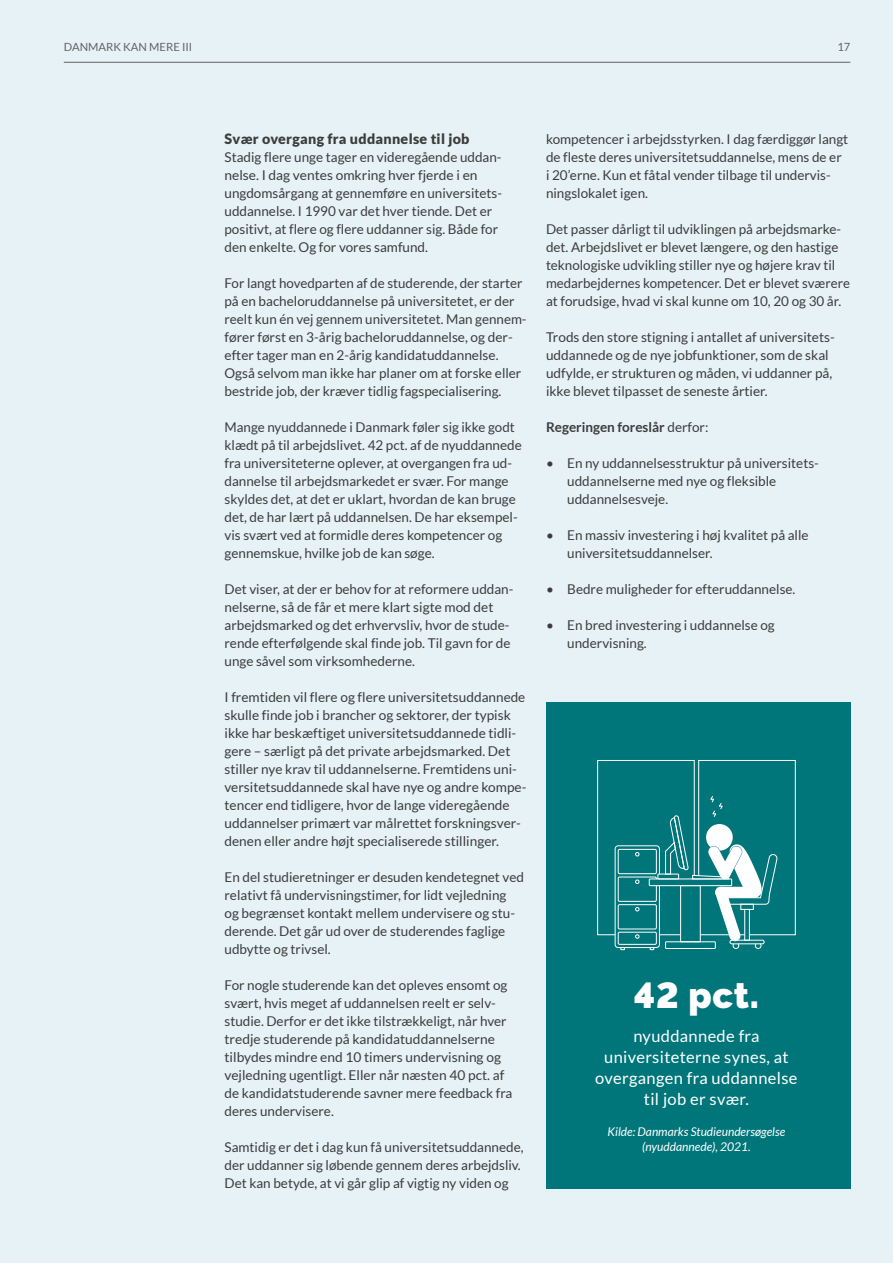
<style>
.page{position:relative;width:893px;height:1263px;background:#e7f2f7}
.page>*{position:absolute;margin:0;border:0;box-sizing:border-box;transform-origin:0 0}
.t1{font:900 36px "Raleway";color:#fff}
.t2{font:16.5px/21px "Lato";letter-spacing:.02em;color:#fff;text-align:center}
.t3{font:900 14.25px "Lato";letter-spacing:.02em;color:#3c3c3b}
.t4{font:13.5px/18px "Lato";color:#3c3c3b}
.t5{font:700 13.5px "Lato";color:#3c3c3b}
.t6{font:italic 12px/14.4px "Lato";color:#fff;text-align:center}
.t7{font:11.25px "Lato";color:#646363}
.s1{font-weight:400}
</style>
<div class="page">
<div style="left:546px;top:702px;width:304px;height:486px;background:#00767a"></div>
<svg style="left:597px;top:760px;width:199px;height:190px"></svg>
<hr style="left:64px;top:62px;width:786px;height:1px;background:#646363">
<p class="t7" style="left:64px;top:41px;width:130px">DANMARK KAN MERE III</p>
<p class="t7" style="left:837px;top:41px;width:15px">17</p>
<p class="t3" style="left:225px;top:130px;width:246px">Svær overgang fra uddannelse til job</p>
<p class="t4" style="left:225px;top:148px;width:279px">Stadig flere unge tager en videregående uddan&shy;nelse. I dag ventes omkring hver fjerde i en ungdomsårgang at gennemføre en universitets&shy;uddannelse. I 1990 var det hver tiende. Det er positivt, at flere og flere uddanner sig. Både for den enkelte. Og for vores samfund.</p>
<p class="t4" style="left:225px;top:274px;width:304px">For langt hovedparten af de studerende, der starter på en bacheloruddannelse på universitetet, er der reelt kun én vej gennem universitetet. Man gennem&shy;fører først en 3-årig bacheloruddannelse, og der&shy;efter tager man en 2-årig kandidatuddannelse.<br>Også selvom man ikke har planer om at forske eller bestride job, der kræver tidlig fagspecialisering.</p>
<p class="t4" style="left:225px;top:418px;width:299px">Mange nyuddannede i Danmark føler sig ikke godt klædt på til arbejdslivet. 42 pct. af de nyuddannede fra universiteterne oplever, at overgangen fra ud&shy;dannelse til arbejdsmarkedet er svær. For mange skyldes det, at det er uklart, hvordan de kan bruge det, de har lært på uddannelsen. De har eksempel&shy;vis svært ved at formidle deres kompetencer og gennemskue, hvilke job de kan søge.</p>
<p class="t4" style="left:225px;top:580px;width:290px">Det viser, at der er behov for at reformere uddan&shy;nelserne, så de får et mere klart sigte mod det arbejdsmarked og det erhvervsliv, hvor de stude&shy;rende efterfølgende skal finde job. Til gavn for de unge såvel som virksomhederne.</p>
<p class="t4" style="left:225px;top:688px;width:303px">I fremtiden vil flere og flere universitetsuddannede skulle finde job i brancher og sektorer, der typisk ikke har beskæftiget universitetsuddannede tidli&shy;gere – særligt på det private arbejdsmarked. Det stiller nye krav til uddannelserne. Fremtidens uni&shy;versitetsuddannede skal have nye og andre kompe&shy;tencer end tidligere, hvor de lange videregående uddannelser primært var målrettet forskningsver&shy;denen eller andre højt specialiserede stillinger.</p>
<p class="t4" style="left:225px;top:868px;width:301px">En del studieretninger er desuden kendetegnet ved relativt få undervisningstimer, for lidt vejledning og begrænset kontakt mellem undervisere og stu&shy;derende. Det går ud over de studerendes faglige udbytte og trivsel.</p>
<p class="t4" style="left:225px;top:976px;width:289px">For nogle studerende kan det opleves ensomt og svært, hvis meget af uddannelsen reelt er selv&shy;studie. Derfor er det ikke tilstrækkeligt, når hver tredje studerende på kandidatuddannelserne tilbydes mindre end 10 timers undervisning og vejledning ugentligt. Eller når næsten 40 pct. af de kandidatstuderende savner mere feedback fra deres undervisere.</p>
<p class="t4" style="left:225px;top:1138px;width:301px">Samtidig er det i dag kun få universitetsuddannede, der uddanner sig løbende gennem deres arbejdsliv.<br>Det kan betyde, at vi går glip af vigtig ny viden og</p>
<p class="t4" style="left:546px;top:130px;width:304px">kompetencer i arbejdsstyrken. I dag færdiggør langt de fleste deres universitetsuddannelse, mens de er i 20’erne. Kun et fåtal vender tilbage til undervis&shy;ningslokalet igen.</p>
<p class="t4" style="left:546px;top:220px;width:305px">Det passer dårligt til udviklingen på arbejdsmarke&shy;det. Arbejdslivet er blevet længere, og den hastige teknologiske udvikling stiller nye og højere krav til medarbejdernes kompetencer. Det er blevet sværere at forudsige, hvad vi skal kunne om 10, 20 og 30 år.</p>
<p class="t4" style="left:546px;top:328px;width:290px">Trods den store stigning i antallet af universitets&shy;uddannede og de nye jobfunktioner, som de skal udfylde, er strukturen og måden, vi uddanner på, ikke blevet tilpasset de seneste årtier.</p>
<p class="t5" style="left:546px;top:419px;width:164px">Regeringen foreslår <span class="s1">derfor:</span></p>
<p class="t4" style="left:567px;top:454px;width:253px;text-indent:-21px">• En ny uddannelsesstruktur på universitets&shy;uddannelserne med nye og fleksible uddannelsesveje.</p>
<p class="t4" style="left:567px;top:526px;width:243px;text-indent:-21px">• En massiv investering i høj kvalitet på alle universitetsuddannelser.</p>
<p class="t4" style="left:546px;top:580px;width:251px">• Bedre muligheder for efteruddannelse.</p>
<p class="t4" style="left:567px;top:616px;width:209px;text-indent:-21px">• En bred investering i uddannelse og undervisning.</p>
<h1 class="t1" style="left:634px;top:974px;width:127px">42 pct.</h1>
<p class="t2" style="left:595px;top:1025px;width:204px">nyuddannede fra universiteterne synes, at overgangen fra uddannelse til job er svær.</p>
<p class="t6" style="left:608px;top:1125px;width:179px">Kilde: Danmarks Studieundersøgelse (nyuddannede), 2021.</p>
</div>
